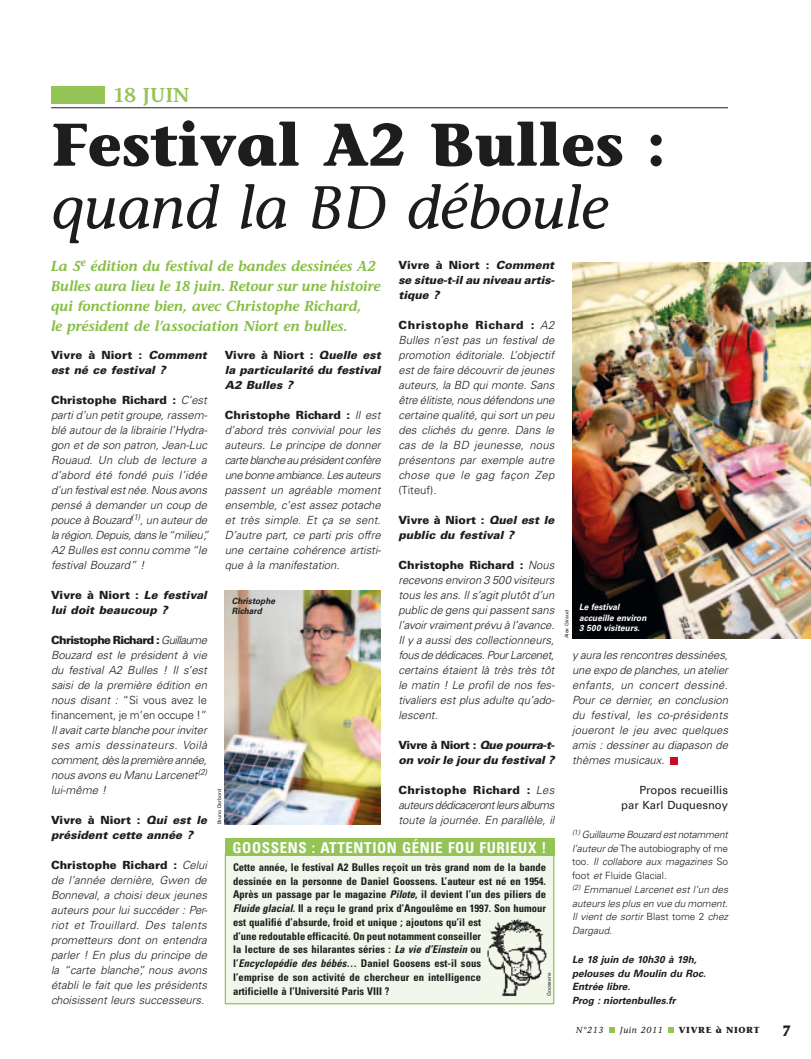
<style>
.page{position:relative;width:811px;height:1059px;background:#fff}
.page>*{position:absolute;margin:0;border:0;box-sizing:border-box;transform-origin:0 0}
.t1{font:700 60px "Stone Informal";color:#1d1d1b}
.t2{font:italic 60px "Stone Informal";color:#1d1d1b}
.t3{font:600 20px "Stone Informal";color:#94c356}
.t4{font:700 condensed 15px "Univers";letter-spacing:.04em;color:#fff}
.t5{font:700 15px "Stone Informal";color:#1d1d1b}
.t6{font:italic 600 14.38px/20px "Stone Informal";letter-spacing:-.01em;color:#86be45}
.t7{font:italic 300 11.25px/15px "Univers";color:#1d1d1b;text-align:justify}
.t8{font:italic 900 11.25px/15px "Univers";color:#1d1d1b}
.t9{font:11.25px/15px "Univers";color:#1d1d1b;text-align:right}
.t10{font:700 condensed 10.62px/13.8px "Univers";color:#1d1d1b}
.t11{font:italic 300 10px/13.8px "Univers";color:#1d1d1b}
.t12{font:italic 700 10px/13.8px "Univers";color:#1d1d1b}
.t13{font:italic 700 8.75px/10.6px "Univers";letter-spacing:.005em;color:#fff;scale:.95 1}
.t14{font:italic 700 8.75px/10.6px "Univers";letter-spacing:.005em;color:#1d1d1b;scale:.95 1}
.t15{font:italic 8.75px "Stone Informal";letter-spacing:.075em;color:#1d1d1b}
.t16{font:700 8.75px "Stone Informal";letter-spacing:.075em;color:#1d1d1b}
.t17{font:5px "Univers";color:#1d1d1b}
.s1{font-style:normal}
.s2{font-weight:900;font-style:normal}
.s3{font-style:italic}
</style>
<div class="page">
<div style="left:670px;top:757px;width:7px;height:7px;background:#ca0a28"></div>
<svg style="left:609px;top:1027px;width:5px;height:5px"></svg>
<svg style="left:668px;top:1027px;width:5px;height:5px"></svg>
<div style="left:51px;top:86px;width:53px;height:18px;background:#94c356"></div>
<hr style="left:51px;top:107px;width:677px;height:1px;background:#1d1d1b">
<img style="left:572px;top:263px;width:239px;height:375px">
<img style="left:225px;top:590px;width:156px;height:234px">
<div style="left:225px;top:854px;width:329px;height:150px;background:#f1f7ea"></div>
<div style="left:225px;top:853px;width:329px;height:151px;border:1px solid #94c356"></div>
<div style="left:225px;top:838px;width:329px;height:18px;background:#94c356"></div>
<img style="left:487px;top:918px;width:60px;height:79px">
<h2 class="t3" style="left:113px;top:83px;width:78px">18 juin</h2>
<h1 class="t1" style="left:51px;top:107px;width:616px">Festival A2 Bulles :</h1>
<h1 class="t2" style="left:51px;top:172px;width:559px">quand la BD déboule</h1>
<p class="t6" style="left:51px;top:256px;width:331px">La 5<sup>e</sup> édition du festival de bandes dessinées A2<br>Bulles aura lieu le 18 juin. Retour sur une histoire qui fonctionne bien, avec Christophe Richard,<br>le président de l’association Niort en bulles.</p>
<p class="t8" style="left:398px;top:257px;width:157px;text-align:justify"><span class="s1">Vivre à Niort :</span> Comment se situe-t-il au niveau artis&shy;tique ?</p>
<p class="t7" style="left:398px;top:317px;width:157px"><span class="s2">Christophe Richard :</span> A2<br>Bulles n’est pas un festival de promotion éditoriale. L’objectif est de faire découvrir de jeunes auteurs, la BD qui monte. Sans être élitiste, nous défendons une certaine qualité, qui sort un peu des clichés du genre. Dans le cas de la BD jeunesse, nous présentons par exemple autre chose que le gag façon Zep <span class="s1">(Titeuf)</span>.</p>
<p class="t8" style="left:398px;top:512px;width:157px"><span class="s1">Vivre à Niort :</span> Quel est le public du festival ?</p>
<p class="t7" style="left:398px;top:557px;width:158px"><span class="s2">Christophe Richard :</span> Nous recevons environ 3 500 visiteurs tous les ans. Il s’agit plutôt d’un public de gens qui passent sans l’avoir vraiment prévu à l’avance.<br>Il y a aussi des collectionneurs, fous de dédicaces. Pour Larcenet, certains étaient là très très tôt le matin ! Le profil de nos fes&shy;tivaliers est plus adulte qu’ado&shy;lescent.</p>
<p class="t8" style="left:398px;top:737px;width:157px"><span class="s1">Vivre à Niort :</span> Que pourra-t&shy;on voir le jour du festival ?</p>
<p class="t7" style="left:398px;top:782px;width:157px"><span class="s2">Christophe Richard :</span> Les auteurs dédicaceront leurs albums toute la journée. En parallèle, il</p>
<p class="t8" style="left:225px;top:347px;width:157px;text-align:justify"><span class="s1">Vivre à Niort :</span> Quelle est la particularité du festival A2 Bulles ?</p>
<p class="t7" style="left:225px;top:407px;width:157px"><span class="s2">Christophe Richard :</span> Il est d’abord très convivial pour les auteurs. Le principe de donner carte blanche au président confère une bonne ambiance. Les auteurs passent un agréable moment ensemble, c’est assez potache et très simple. Et ça se sent.<br>D’autre part, ce parti pris offre une certaine cohérence artisti&shy;que à la manifestation.</p>
<p class="t8" style="left:51px;top:347px;width:157px"><span class="s1">Vivre à Niort :</span> Comment est né ce festival ?</p>
<p class="t7" style="left:51px;top:392px;width:159px;text-align:left"><span class="s2">Christophe Richard :</span> C’est parti d’un petit groupe, rassem&shy;blé autour de la librairie l’Hydra&shy;gon et de son patron, Jean-Luc<br>Rouaud. Un club de lecture a d’abord été fondé puis l’idée d’un festival est née. Nous avons pensé à demander un coup de pouce à Bouzard<sup>(1)</sup>, un auteur de la région. Depuis, dans le “milieu”,<br>A2 Bulles est connu comme “le festival Bouzard” !</p>
<p class="t8" style="left:51px;top:587px;width:157px"><span class="s1">Vivre à Niort :</span> Le festival lui doit beaucoup ?</p>
<p class="t7" style="left:51px;top:632px;width:157px"><span class="s2">Christophe Richard :</span> Guillaume Bouzard est le président à vie du festival A2 Bulles ! Il s’est saisi de la première édition en nous disant : <span class="s1">“Si vous avez le financement, je m’en occupe !”</span></p>
<p class="t7" style="left:51px;top:722px;width:157px">Il avait carte blanche pour inviter ses amis dessinateurs. Voilà comment, dès la première année, nous avons eu Manu Larcenet<sup>(2) </sup>lui-même !</p>
<p class="t8" style="left:51px;top:812px;width:157px"><span class="s1">Vivre à Niort :</span> Qui est le président cette année ?</p>
<p class="t7" style="left:51px;top:857px;width:157px"><span class="s2">Christophe Richard :</span> Celui de l’année dernière, Gwen de Bonneval, a choisi deux jeunes auteurs pour lui succéder : Per&shy;riot et Trouillard. Des talents prometteurs dont on entendra parler ! En plus du principe de la “carte blanche”, nous avons établi le fait que les présidents choisissent leurs successeurs.</p>
<p class="t14" style="left:232px;top:595px;width:47px">Christophe<br>Richard</p>
<p class="t17" style="left:216px;top:824px;width:37px;rotate:-90deg">Bruno Derbord</p>
<h3 class="t4" style="left:232px;top:838px;width:315px">Goossens : attention génie fou furieux !</h3>
<p class="t10" style="left:233px;top:860px;width:314px">Cette année, le festival A2 Bulles reçoit un très grand nom de la bande dessinée en la personne de Daniel Goossens. L’auteur est né en 1954.<br>Après un passage par le magazine <span class="s3">Pilote</span>, il devient l’un des piliers de <span class="s3">Fluide glacial</span>. Il a reçu le grand prix d’Angoulême en 1997. Son humour est qualifié d’absurde, froid et unique ; ajoutons qu’il est<br>d’une redoutable efficacité. On peut notamment conseiller<br>la lecture de ses hilarantes séries : <span class="s3">La vie d’Einstein</span> ou l’<span class="s3">Encyclopédie des bébés</span>… Daniel Goosens est-il sous<br>l’emprise de son activité de chercheur en intelligence<br>artificielle à l’Université Paris VIII ?</p>
<p class="t17" style="left:546px;top:996px;width:25px;rotate:-90deg">Goossens</p>
<p class="t17" style="left:564px;top:638px;width:30px;rotate:-90deg">Alex Giraud</p>
<p class="t13" style="left:579px;top:602px;width:72px">Le festival accueille environ<br>3 500 visiteurs.</p>
<p class="t7" style="left:572px;top:647px;width:157px">y aura les rencontres dessinées, une expo de planches, un atelier enfants, un concert dessiné.<br>Pour ce dernier, en conclusion du festival, les co-présidents joueront le jeu avec quelques amis : dessiner au diapason de thèmes musicaux.</p>
<p class="t9" style="left:621px;top:783px;width:108px">Propos recueillis par Karl Duquesnoy</p>
<p class="t11" style="left:572px;top:827px;width:157px"><sup>(1)</sup> Guillaume Bouzard est notamment l’auteur de <span class="s1">The autobiography of me too.</span> Il collabore aux magazines <span class="s1">So foot</span> et <span class="s1">Fluide Glacial.<br></span><sup>(2)</sup> Emmanuel Larcenet est l’un des auteurs les plus en vue du moment.<br>Il vient de sortir <span class="s1">Blast tome 2</span> chez<br>Dargaud.</p>
<p class="t12" style="left:572px;top:952px;width:135px">Le 18 juin de 10h30 à 19h, pelouses du Moulin du Roc.<br>Entrée libre.<br>Prog : niortenbulles.fr</p>
<p class="t15" style="left:576px;top:1024px;width:29px">N°213</p>
<p class="t15" style="left:620px;top:1024px;width:45px">Juin 2011</p>
<p class="t16" style="left:679px;top:1024px;width:83px">Vivre à Niort</p>
<h3 class="t5" style="left:782px;top:1021px;width:11px">7</h3>
</div>
